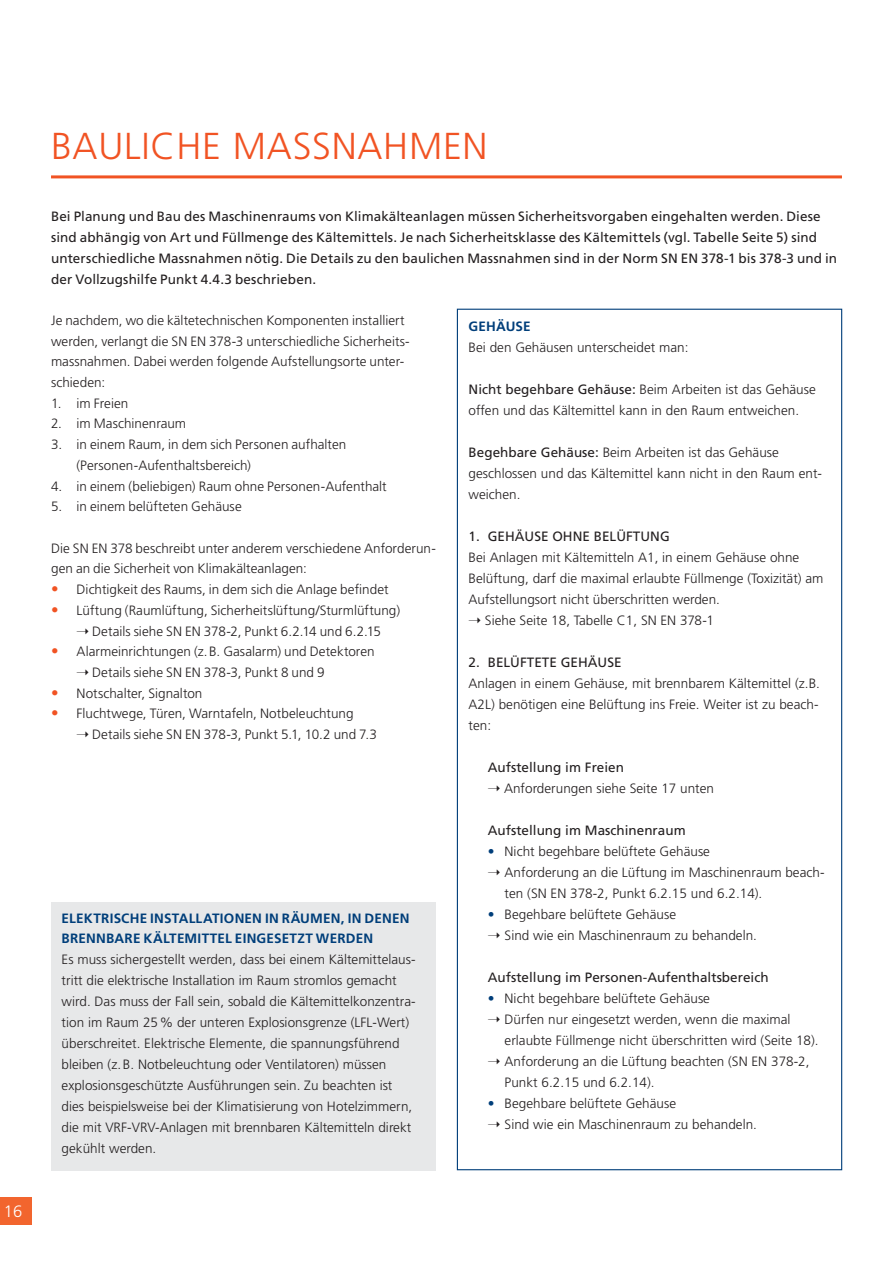
<style>
.page{position:relative;width:893px;height:1263px;background:#fff}
.page>*{position:absolute;margin:0;border:0;box-sizing:border-box;transform-origin:0 0}
.t1{font:300 37.5px "Frutiger LT Std";color:#f15323}
.t2{font:300 16.5px "Frutiger LT Std";color:#fff}
.t3{font:300 13.5px/21px "Frutiger LT Std";color:#231f20}
.t4{font:13.5px/20.7px "Frutiger 55 Roman";letter-spacing:.005em;color:#231f20}
.t5{font:700 13.5px/20.7px "Frutiger LT Std";letter-spacing:.015em;color:#003e7a}
.s1{font-size:15px;color:#f15323}
.s2{font-family:"Frutiger 55 Roman";font-weight:400}
.s3{color:#003e7a}
</style>
<div class="page">
<div style="left:0;top:1197px;width:32px;height:28px;background:#f2652e"></div>
<hr style="left:51px;top:175px;width:791px;height:3px;background:#f15323">
<div style="left:51px;top:902px;width:384px;height:268px;background:#e7e8e9"></div>
<p class="t2" style="left:4px;top:1202px;width:20px">16</p>
<h1 class="t1" style="left:51px;top:125px;width:22px">BAULICHE</h1>
<h1 class="t1" style="left:233px;top:125px;width:26px">MASSNAHMEN</h1>
<p class="t4" style="left:51px;top:206px;width:788px">Bei Planung und Bau des Maschinenraums von Klimakälteanlagen müssen Sicherheitsvorgaben eingehalten werden. Diese sind abhängig von Art und Füllmenge des Kältemittels. Je nach Sicherheitsklasse des Kältemittels (vgl. Tabelle Seite 5) sind unterschiedliche Massnahmen nötig. Die Details zu den baulichen Massnahmen sind in der Norm SN EN 378-1 bis 378-3 und in der Vollzugshilfe Punkt 4.4.3 beschrieben.</p>
<p class="t3" style="left:51px;top:310px;width:360px">Je nachdem, wo die kältetechnischen Komponenten installiert werden, verlangt die SN EN 378-3 unterschiedliche Sicherheits&shy;massnahmen. Dabei werden folgende Aufstellungsorte unter&shy;schieden:</p>
<p class="t3" style="left:51px;top:393px;width:79px">1. im Freien</p>
<p class="t3" style="left:51px;top:413px;width:137px">2. im Maschinenraum</p>
<p class="t3" style="left:77px;top:434px;width:271px;text-indent:-26px">3. in einem Raum, in dem sich Personen aufhalten (Personen-Aufenthaltsbereich)</p>
<p class="t3" style="left:51px;top:476px;width:337px">4. in einem (beliebigen) Raum ohne Personen-Aufenthalt</p>
<p class="t3" style="left:51px;top:496px;width:192px">5. in einem belüfteten Gehäuse</p>
<p class="t3" style="left:51px;top:538px;width:386px">Die SN EN 378 beschreibt unter anderem verschiedene Anforderun&shy;gen an die Sicherheit von Klimakälteanlagen:</p>
<p class="t3" style="left:51px;top:579px;width:339px"><span class="s1">•</span> Dichtigkeit des Raums, in dem sich die Anlage befindet</p>
<p class="t3" style="left:92px;top:600px;width:309px;text-indent:-41px"><span class="s1">•</span> Lüftung (Raumlüftung, Sicherheitslüftung/Sturmlüftung)<br>Details siehe SN EN 378-2, Punkt 6. 2.14 und 6. 2.15</p>
<p class="t3" style="left:92px;top:641px;width:284px;text-indent:-41px"><span class="s1">•</span> Alarmeinrichtungen (z.B. Gasalarm) und Detektoren<br>Details siehe SN EN 378-3, Punkt 8 und 9</p>
<p class="t3" style="left:51px;top:683px;width:153px"><span class="s1">•</span> Notschalter, Signalton</p>
<p class="t3" style="left:92px;top:703px;width:286px;text-indent:-41px"><span class="s1">•</span> Fluchtwege, Türen, Warntafeln, N otbeleuchtung<br>Details siehe SN EN 378-3, Punkt 5.1, 10. 2 und 7.3</p>
<p class="t5" style="left:62px;top:908px;width:349px">ELEKTRISCHE INSTALLATIONEN IN RÄUMEN, IN DENEN<br>BRENNBARE KÄLTEMITTEL EINGESETZT WERDEN</p>
<p class="t3" style="left:62px;top:949px;width:355px">Es muss sichergestellt werden, dass bei einem Kältemittelaus&shy;tritt die elektrische Installation im Raum stromlos gemacht wird. Das muss der Fall sein, sobald die Kältemittelkonzentra&shy;tion im Raum 25% der unteren Explosionsgrenze (LFL-Wert) überschreitet. Elektrische Elemente, die spannungsführend bleiben (z.B.</p>
<p class="t3" style="left:62px;top:1054px;width:352px;text-indent:76px">Notbeleuchtung oder Ventilatoren) müssen explosionsgeschützte Ausführungen sein. Zu beachten ist dies beispielsweise bei der Klimatisierung von Hotelzimmern, die mit VRF-VRV-Anlagen mit brennbaren Kältemitteln direkt gekühlt werden.</p>
<p class="t5" style="left:469px;top:316px;width:64px">GEHÄUSE</p>
<p class="t3" style="left:469px;top:337px;width:221px">Bei den Gehäusen unterscheidet man:</p>
<p class="t3" style="left:469px;top:379px;width:349px"><span class="s2">Nicht begehbare Gehäuse:</span> Beim Arbeiten ist das Gehäuse offen und das Kältemittel kann in den Raum entweichen.</p>
<p class="t3" style="left:469px;top:442px;width:355px"><span class="s2">Begehbare Gehäuse:</span> Beim Arbeiten ist das Gehäuse geschlossen und das Kältemittel kann nicht in den Raum ent&shy;weichen.</p>
<p class="t4" style="left:469px;top:525px;width:203px">1. GEHÄUSE OHNE BELÜFTUNG</p>
<p class="t3" style="left:469px;top:547px;width:332px">Bei Anlagen mit Kältemitteln A1, in einem Gehäuse ohne</p>
<p class="t3" style="left:469px;top:568px;width:356px">Belüftung, darf die maximal erlaubte Füllmenge (Toxizität) am</p>
<p class="t3" style="left:469px;top:589px;width:250px">Aufstellungsort nicht überschritten werden.</p>
<p class="t3" style="left:485px;top:610px;width:230px">Siehe Seite 18, Tabelle C1, SN EN 378-1</p>
<p class="t4" style="left:469px;top:651px;width:155px">2. BELÜFTETE GEHÄUSE</p>
<p class="t3" style="left:469px;top:673px;width:351px">Anlagen in einem Gehäuse, mit brennbarem Kältemittel (z.B.<br>A2L) benötigen eine Belüftung ins Freie. Weiter ist zu beach&shy;ten:</p>
<p class="t4" style="left:488px;top:756px;width:138px">Aufstellung im Freien</p>
<p class="t3" style="left:504px;top:778px;width:211px">Anforderungen siehe Seite 17 unten</p>
<p class="t4" style="left:488px;top:819px;width:200px">Aufstellung im Maschinenraum</p>
<p class="t3" style="left:488px;top:841px;width:224px"><span class="s3">•</span> Nicht begehbare belüftete Gehäuse</p>
<p class="t3" style="left:500px;top:862px;width:326px">Anforderung an die Lüftung im Maschinenraum beach-</p>
<p class="t3" style="left:505px;top:883px;width:257px">ten (SN EN 378-2, Punkt 6.2. 15 und 6.2. 14).</p>
<p class="t3" style="left:505px;top:904px;width:251px;text-indent:-17px"><span class="s3">•</span> Begehbare belüftete Gehäuse<br>Sind wie ein Maschinenraum zu behandeln.</p>
<p class="t4" style="left:488px;top:966px;width:282px">Aufstellung im Personen-Aufenthaltsbereich</p>
<p class="t3" style="left:488px;top:988px;width:224px"><span class="s3">•</span> Nicht begehbare belüftete Gehäuse</p>
<p class="t3" style="left:505px;top:1009px;width:288px">Dürfen nur eingesetzt werden, wenn die maximal</p>
<p class="t3" style="left:505px;top:1030px;width:313px">erlaubte Füllmenge nicht überschritten wird (Seite 18).</p>
<p class="t3" style="left:505px;top:1051px;width:306px">Anforderung an die Lüftung beachten (SN EN 378-2,</p>
<p class="t3" style="left:488px;top:1072px;width:166px">Punkt 6.2. 15 und 6.2. 14).</p>
<p class="t3" style="left:500px;top:1093px;width:256px;text-indent:-13px"><span class="s3">•</span> Begehbare belüftete Gehäuse<br>Sind wie ein Maschinenraum zu behandeln.</p>
</div>
